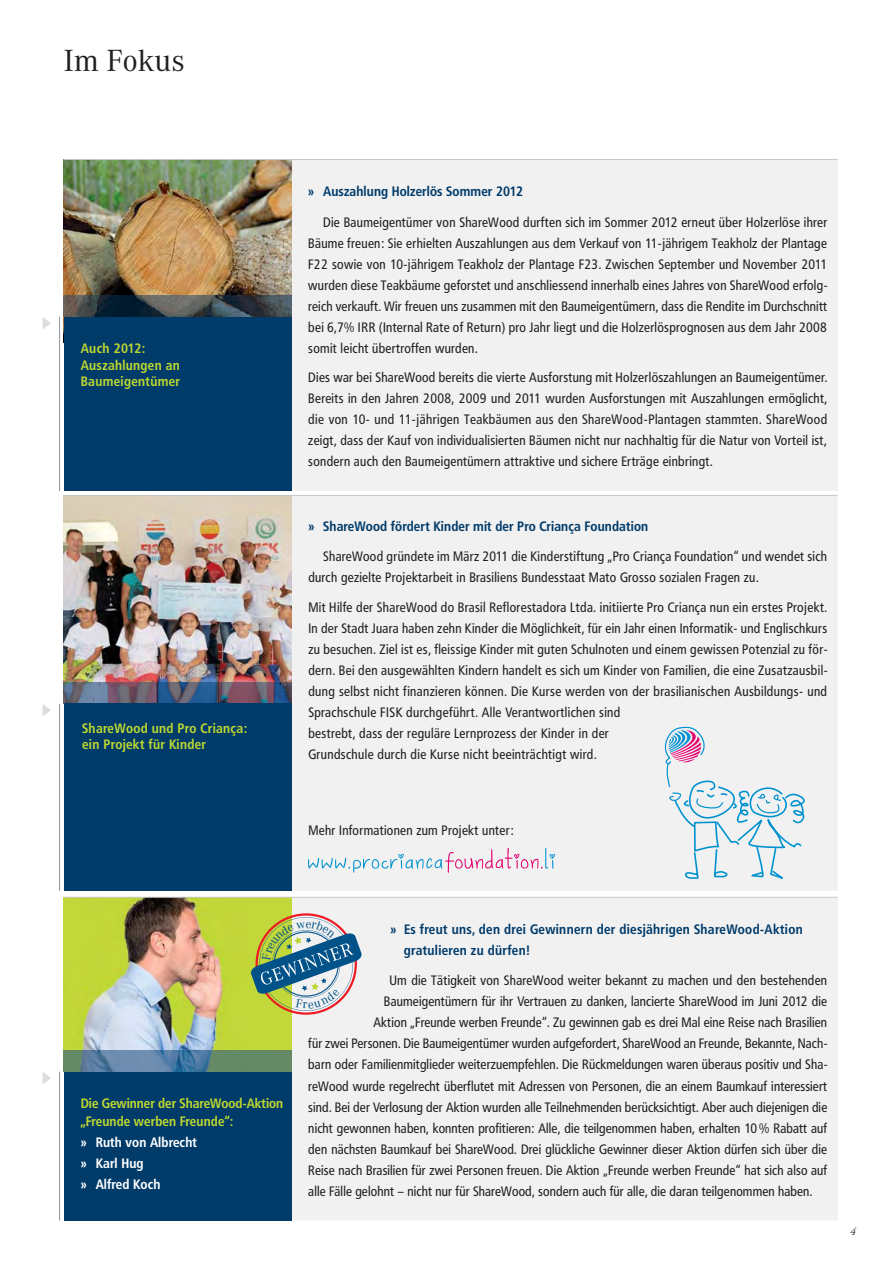
<style>
.page{position:relative;width:893px;height:1263px;background:#fff}
.page>*{position:absolute;margin:0;border:0;box-sizing:border-box;transform-origin:0 0}
.t1{font:30px "Corporate ABQ";color:#231f20}
.t2{font:13.5px/21px "Frutiger Condensed BQ";letter-spacing:.02em;color:#231f20;text-align:justify}
.t3{font:700 13.5px/21px "Frutiger Condensed BQ";letter-spacing:.01em;color:#003b6a}
.t4{font:700 13.5px/16.5px "Frutiger Condensed BQ";letter-spacing:.025em;color:#bed730}
.t5{font:700 13.5px/18px "Frutiger Condensed BQ";color:#bed730}
.t6{font:700 13.5px/21px "Frutiger Condensed BQ";letter-spacing:.01em;color:#fff}
.t7{font:italic 11.25px "Adobe Garamond Pro";color:#231f20}
</style>
<div class="page">
<div style="left:291px;top:898px;width:547px;height:322px;background:#f1f1f2"></div>
<div style="left:64px;top:159px;width:774px;height:332px;background:#f1f1f2"></div>
<img style="left:64px;top:160px;width:227px;height:136px">
<hr style="left:59px;top:317px;width:1px;height:174px;background:#939598">
<svg style="left:43px;top:317px;width:8px;height:12px"></svg>
<div style="left:64px;top:317px;width:227px;height:174px;background:#003b6a"></div>
<img style="left:64px;top:296px;width:227px;height:21px">
<div style="left:64px;top:1071px;width:227px;height:149px;background:#003b6a"></div>
<div style="left:291px;top:496px;width:546px;height:395px;background:#f1f1f2"></div>
<img style="left:64px;top:496px;width:227px;height:186px">
<hr style="left:59px;top:704px;width:1px;height:187px;background:#939598">
<svg style="left:43px;top:704px;width:8px;height:12px"></svg>
<img style="left:64px;top:682px;width:227px;height:22px">
<div style="left:64px;top:704px;width:227px;height:187px;background:#003b6a"></div>
<hr style="left:59px;top:1071px;width:1px;height:149px;background:#939598">
<svg style="left:43px;top:1072px;width:8px;height:12px"></svg>
<svg style="left:665px;top:727px;width:148px;height:152px"></svg>
<svg style="left:308px;top:848px;width:247px;height:25px"></svg>
<img style="left:64px;top:898px;width:227px;height:152px">
<img style="left:64px;top:1050px;width:227px;height:21px">
<hr style="left:64px;top:159px;width:774px;height:1px;background:#c6c8ca">
<hr style="left:64px;top:495px;width:774px;height:1px;background:#c6c8ca">
<hr style="left:64px;top:897px;width:774px;height:1px;background:#c6c8ca">
<svg style="left:251px;top:913px;width:111px;height:102px"></svg>
<h1 class="t1" style="left:64px;top:50px;width:123px">Im Fokus</h1>
<p class="t4" style="left:81px;top:341px;width:101px">Auch 2012:<br>Auszahlungen an<br>Baumeigentümer</p>
<p class="t4" style="left:82px;top:721px;width:166px">ShareWood und Pro Criança: ein Projekt für Kinder</p>
<p class="t3" style="left:308px;top:182px;width:216px">» Auszahlung Holzerlös Sommer 2012</p>
<p class="t2" style="left:308px;top:212px;width:521px;text-indent:15px">Die Baumeigentümer von ShareWood durften sich im Sommer 2012 erneut über Holzerlöse ihrer Bäume freuen: Sie erhielten Auszahlungen aus dem Verkauf von 11-jährigem Teakholz der Plantage F22 sowie von 10-jährigem Teakholz der Plantage F23. Zwischen September und November 2011 wurden diese Teakbäume geforstet und anschliessend innerhalb eines Jahres von ShareWood erfolg&shy;reich verkauft. Wir freuen uns zusammen mit den Baumeigentümern, dass die Rendite im Durchschnitt bei 6,7% IRR (Internal Rate of Return) pro Jahr liegt und die Holzerlösprognosen aus dem Jahr 2008 somit leicht übertroffen wurden.</p>
<p class="t2" style="left:308px;top:368px;width:520px">Dies war bei ShareWood bereits die vierte Ausforstung mit Holzerlöszahlungen an Baumeigentümer.<br>Bereits in den Jahren 2008, 2009 und 2011 wurden Ausforstungen mit Auszahlungen ermöglicht, die von 10- und 11-jährigen Teakbäumen aus den ShareWood-Plantagen stammten. ShareWood zeigt, dass der Kauf von individualisierten Bäumen nicht nur nachhaltig für die Natur von Vorteil ist, sondern auch den Baumeigentümern attraktive und sichere Erträge einbringt.</p>
<p class="t3" style="left:308px;top:516px;width:341px">» ShareWood fördert Kinder mit der Pro Criança Foundation</p>
<p class="t2" style="left:308px;top:547px;width:520px;text-indent:15px">ShareWood gründete im März 2011 die Kinderstiftung „Pro Criança Foundation“ und wendet sich durch gezielte Projektarbeit in Brasiliens Bundesstaat Mato Grosso sozialen Fragen zu.</p>
<p class="t2" style="left:308px;top:598px;width:521px;text-align:left">Mit Hilfe der ShareWood do Brasil Reflorestadora Ltda. initiierte Pro Criança nun ein erstes Projekt.<br>In der Stadt Juara haben zehn Kinder die Möglichkeit, für ein Jahr einen Informatik- und Englischkurs zu besuchen. Ziel ist es, fleissige Kinder mit guten Schulnoten und einem gewissen Potenzial zu för&shy;dern. Bei den ausgewählten Kindern handelt es sich um Kinder von Familien, die eine Zusatzausbil&shy;dung selbst nicht finanzieren können. Die Kurse werden von der brasilianischen Ausbildungs- und Sprachschule FISK durchgeführt. Alle Verantwortlichen sind<br>bestrebt, dass der reguläre Lernprozess der Kinder in der<br>Grundschule durch die Kurse nicht beeinträchtigt wird.</p>
<p class="t2" style="left:308px;top:821px;width:207px">Mehr Informationen zum Projekt unter:</p>
<p class="t5" style="left:81px;top:1095px;width:204px">Die Gewinner der ShareWood-Aktion „Freunde werben Freunde“:</p>
<p class="t6" style="left:81px;top:1133px;width:118px">» Ruth von Albrecht » Karl Hug<br>» Alfred Koch</p>
<p class="t3" style="left:404px;top:920px;width:401px;text-indent:-13px">» Es freut uns, den drei Gewinnern der diesjährigen ShareWood-Aktion gra tulieren zu dürfen!</p>
<p class="t2" style="left:389px;top:971px;width:439px">Um die Tätigkeit von ShareWood weiter bekannt zu machen und den bestehenden</p>
<p class="t2" style="left:384px;top:992px;width:445px">Baumeigentümern für ihr Vertrauen zu danken, lancierte ShareWood im Juni 2012 die</p>
<p class="t2" style="left:373px;top:1013px;width:455px">Aktion „Freunde werben Freunde“. Zu gewinnen gab es drei Mal eine Reise nach Brasilien</p>
<p class="t2" style="left:308px;top:1034px;width:521px">für zwei Personen. Die Baumeigentümer wurden aufgefordert, ShareWood an Freunde, Bekannte, Nach-</p>
<p class="t2" style="left:308px;top:1055px;width:521px">barn oder Familienmitglieder weiterzuempfehlen. Die Rückmeldungen waren überaus positiv und Sha-</p>
<p class="t2" style="left:308px;top:1076px;width:520px">reWood wurde regelrecht überflutet mit Adressen von Personen, die an einem Baumkauf interessiert</p>
<p class="t2" style="left:308px;top:1097px;width:520px">sind. Bei der Verlosung der Aktion wurden alle Teilnehmenden berücksichtigt. Aber auch diejenigen die</p>
<p class="t2" style="left:308px;top:1118px;width:520px">nicht gewonnen haben, konnten profitieren: Alle, die teilgenommen haben, erhalten 10 % Rabatt auf</p>
<p class="t2" style="left:308px;top:1139px;width:520px">den nächsten Baumkauf bei ShareWood. Drei glückliche Gewinner dieser Aktion dürfen sich über die</p>
<p class="t2" style="left:308px;top:1160px;width:520px">Reise nach Brasilien für zwei Personen freuen. Die Aktion „Freunde werben Freunde“ hat sich also auf</p>
<p class="t2" style="left:308px;top:1181px;width:505px">alle Fälle gelohnt – nicht nur für ShareWood, sondern auch für alle, die daran teilgenommen haben.</p>
<p class="t7" style="left:850px;top:1224px;width:7px">4</p>
</div>
